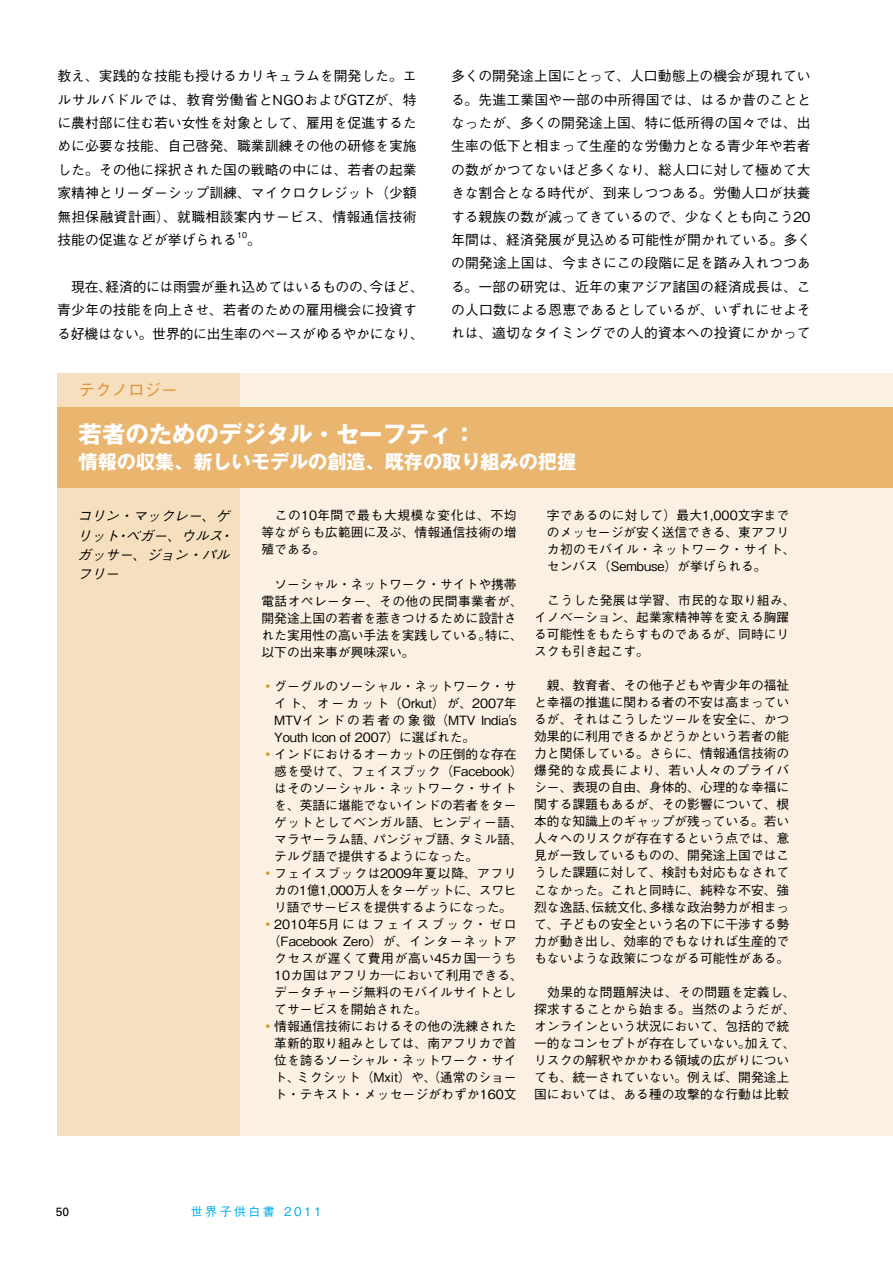
<style>
.page{position:relative;width:893px;height:1263px;background:#fff}
.page>*{position:absolute;margin:0;border:0;box-sizing:border-box;transform-origin:0 0}
.t1{font:700 23.4px "Gothic MB101 Pro";color:#fff}
.t2{font:700 19.2px "Gothic MB101 Pro";color:#fff}
.t3{font:500 16.5px "Gothic BBB Pro";color:#e0922e}
.t4{font:500 13.8px/23.4px "Gothic BBB Pro";color:#000;text-align:justify}
.t5{font:italic 500 13.8px/19.2px "Gothic BBB Pro";color:#000}
.t6{font:500 12.75px/17px "Gothic BBB Pro";color:#000}
.t7{font:500 12.75px "Gothic BBB Pro";letter-spacing:-.02em;color:#000}
.t8{font:500 12.75px "Gothic BBB Pro";letter-spacing:.045em;color:#000}
.t9{font:500 12.75px "Gothic BBB Pro";letter-spacing:.17em;color:#000}
.t10{font:500 12.75px "Gothic BBB Pro";letter-spacing:.03em;color:#000}
.t11{font:500 12.75px "Gothic BBB Pro";letter-spacing:.05em;color:#000}
.t12{font:500 12px "Gothic BBB Pro";letter-spacing:.2em;color:#00acec}
.t13{font:12px "Univers";color:#000}
.t14{font:500 8.1px "Gothic BBB Pro";color:#000}
.s1{color:#e0922e}
</style>
<div class="page">
<div style="left:57px;top:373px;width:183px;height:762px;background:#f6dfbf"></div>
<div style="left:240px;top:373px;width:653px;height:762px;background:#fbf0e1"></div>
<div style="left:57px;top:407px;width:836px;height:81px;background:#eab56f"></div>
<p class="t4" style="left:57px;top:63px;width:361px">教え、実践的な技能も授けるカリキュラムを開発した。エルサルバドルでは、教育労働省とNGOおよびGTZが、特に農村部に住む若い女性を対象として、雇用を促進するために必要な技能、自己啓発、職業訓練その他の研修を実施した。その他に採択された国の戦略の中には、若者の起業家精神とリーダーシップ訓練、マイクロクレジット（少額無担保融資計画）、就職相談案内サービス、情報通信技術技能の促進などが挙げられる</p>
<p class="t14" style="left:237px;top:229px;width:12px">10</p>
<p class="t4" style="left:247px;top:226px;width:15px">。</p>
<p class="t4" style="left:57px;top:273px;width:368px;text-align:left">　現在、経済的には雨雲が垂れ込めてはいるものの、今ほど、青少年の技能を向上させ、若者のための雇用機会に投資する好機はない。世界的に出生率のペースがゆるやかになり、</p>
<p class="t4" style="left:451px;top:63px;width:361px">多くの開発途上国にとって、人口動態上の機会が現れている。先進工業国や一部の中所得国では、はるか昔のこととなったが、多くの開発途上国、特に低所得の国々では、出生率の低下と相まって生産的な労働力となる青少年や若者の数がかつてないほど多くなり、総人口に対して極めて大きな割合となる時代が、到来しつつある。労働人口が扶養する親族の数が減ってきているので、少なくとも向こう20年間は、経済発展が見込める可能性が開かれている。多くの開発途上国は、今まさにこの段階に足を踏み入れつつある。一部の研究は、近年の東アジア諸国の経済成長は、この人口数による恩恵であるとしているが、いずれにせよそれは、適切なタイミングでの人的資本への投資にかかって</p>
<p class="t3" style="left:79px;top:377px;width:100px">テクノロジー</p>
<h1 class="t1" style="left:79px;top:414px;width:399px">若者のためのデジタル・セーフティ：</h1>
<h2 class="t2" style="left:79px;top:445px;width:499px">情報の収集、新しいモデルの創造、既存の取り組みの把握</h2>
<p class="t5" style="left:77px;top:505px;width:162px">コリン・マックレー、ゲリット・ベガー、ウルス・ガッサー、ジョン・パルフリー</p>
<p class="t6" style="left:261px;top:506px;width:257px;text-align:justify">　この10年間で最も大規模な変化は、不均等ながらも広範囲に及ぶ、情報通信技術の増殖である。</p>
<p class="t6" style="left:261px;top:574px;width:263px">　ソーシャル・ネットワーク・サイトや携帯電話オペレーター、その他の民間事業者が、開発途上国の若者を惹きつけるために設計された実用性の高い手法を実践している。特に、以下の出来事が興味深い。</p>
<p class="t6" style="left:261px;top:676px;width:257px"><span class="s1">◦</span>グーグルのソーシャル・ネットワーク・サ</p>
<p class="t6" style="left:274px;top:693px;width:244px">イト、オーカット（Orkut）が、2007年</p>
<p class="t6" style="left:274px;top:710px;width:244px">MTVインドの若者の象徴（MTV India's</p>
<p class="t6" style="left:274px;top:727px;width:202px">Youth Icon of 2007）に選ばれた。</p>
<p class="t6" style="left:261px;top:744px;width:257px"><span class="s1">◦</span>インドにおけるオーカットの圧倒的な存在</p>
<p class="t6" style="left:274px;top:761px;width:250px">感を受けて、フェイスブック（Facebook）</p>
<p class="t6" style="left:274px;top:778px;width:244px">はそのソーシャル・ネットワーク・サイト</p>
<p class="t6" style="left:274px;top:795px;width:244px">を、英語に堪能でないインドの若者をター</p>
<p class="t10" style="left:274px;top:811px;width:250px">ゲットとしてベンガル語、ヒンディー語、</p>
<p class="t6" style="left:274px;top:829px;width:250px">マラヤーラム語、パンジャブ語、タミル語、</p>
<p class="t6" style="left:274px;top:846px;width:206px">テルグ語で提供するようになった。</p>
<p class="t8" style="left:261px;top:862px;width:257px"><span class="s1">◦</span>フェイスブックは2009年夏以降、アフリ</p>
<p class="t7" style="left:274px;top:879px;width:244px">カの1億1,000万人をターゲットに、スワヒ</p>
<p class="t7" style="left:274px;top:896px;width:239px">リ語でサービスを提供するようになった。</p>
<p class="t9" style="left:261px;top:913px;width:257px"><span class="s1">◦</span>2010年5月にはフェイスブック・ゼロ</p>
<p class="t6" style="left:268px;top:931px;width:250px">（Facebook Zero）が、インターネットア</p>
<p class="t11" style="left:274px;top:947px;width:244px">クセスが遅くて費用が高い45カ国—うち</p>
<p class="t6" style="left:274px;top:965px;width:250px">10カ国はアフリカ—において利用できる、</p>
<p class="t6" style="left:274px;top:982px;width:244px">データチャージ無料のモバイルサイトとし</p>
<p class="t6" style="left:274px;top:999px;width:155px">てサービスを開始された。</p>
<p class="t6" style="left:261px;top:1016px;width:257px"><span class="s1">◦</span>情報通信技術におけるその他の洗練された</p>
<p class="t6" style="left:274px;top:1033px;width:244px">革新的取り組みとしては、南アフリカで首</p>
<p class="t6" style="left:274px;top:1050px;width:244px">位を誇るソーシャル・ネットワーク・サイ</p>
<p class="t6" style="left:274px;top:1067px;width:244px">ト、ミクシット（Mxit）や、（通常のショー</p>
<p class="t6" style="left:274px;top:1084px;width:244px">ト・テキスト・メッセージがわずか160文</p>
<p class="t6" style="left:547px;top:505px;width:250px">字であるのに対して）最大1,000文字までのメッセージが安く送信できる、東アフリカ初のモバイル・ネットワーク・サイト、センバス（Sembuse）が挙げられる。</p>
<p class="t6" style="left:534px;top:590px;width:263px">　こうした発展は学習、市民的な取り組み、イノベーション、起業家精神等を変える胸躍る可能性をもたらすものであるが、同時にリスクも引き起こす。</p>
<p class="t6" style="left:534px;top:675px;width:257px;text-align:justify">　親、教育者、その他子どもや青少年の福祉と幸福の推進に関わる者の不安は高まっているが、それはこうしたツールを安全に、かつ効果的に利用できるかどうかという若者の能力と関係している。さらに、情報通信技術の爆発的な成長により、若い人々のプライバシー、表現の自由、身体的、心理的な幸福に関する課題もあるが、その影響について、根本的な知識上のギャップが残っている。若い人々へのリスクが存在するという点では、意見が一致しているものの、開発途上国ではこうした課題に対して、検討も対応もなされてこなかった。これと同時に、純粋な不安、強烈な逸話、伝統文化、多様な政治勢力が相まって、子どもの安全という名の下に干渉する勢力が動き出し、効率的でもなければ生産的でもないような政策につながる可能性がある。</p>
<p class="t6" style="left:534px;top:982px;width:263px">　効果的な問題解決は、その問題を定義し、探求することから始まる。当然のようだが、オンラインという状況において、包括的で統一的なコンセプトが存在していない。加えて、リスクの解釈やかかわる領域の広がりについても、統一されていない。例えば、開発途上国においては、ある種の攻撃的な行動は比較</p>
<p class="t13" style="left:56px;top:1204px;width:15px">50</p>
<p class="t12" style="left:191px;top:1202px;width:132px">世界子供白書 2011</p>
</div>
